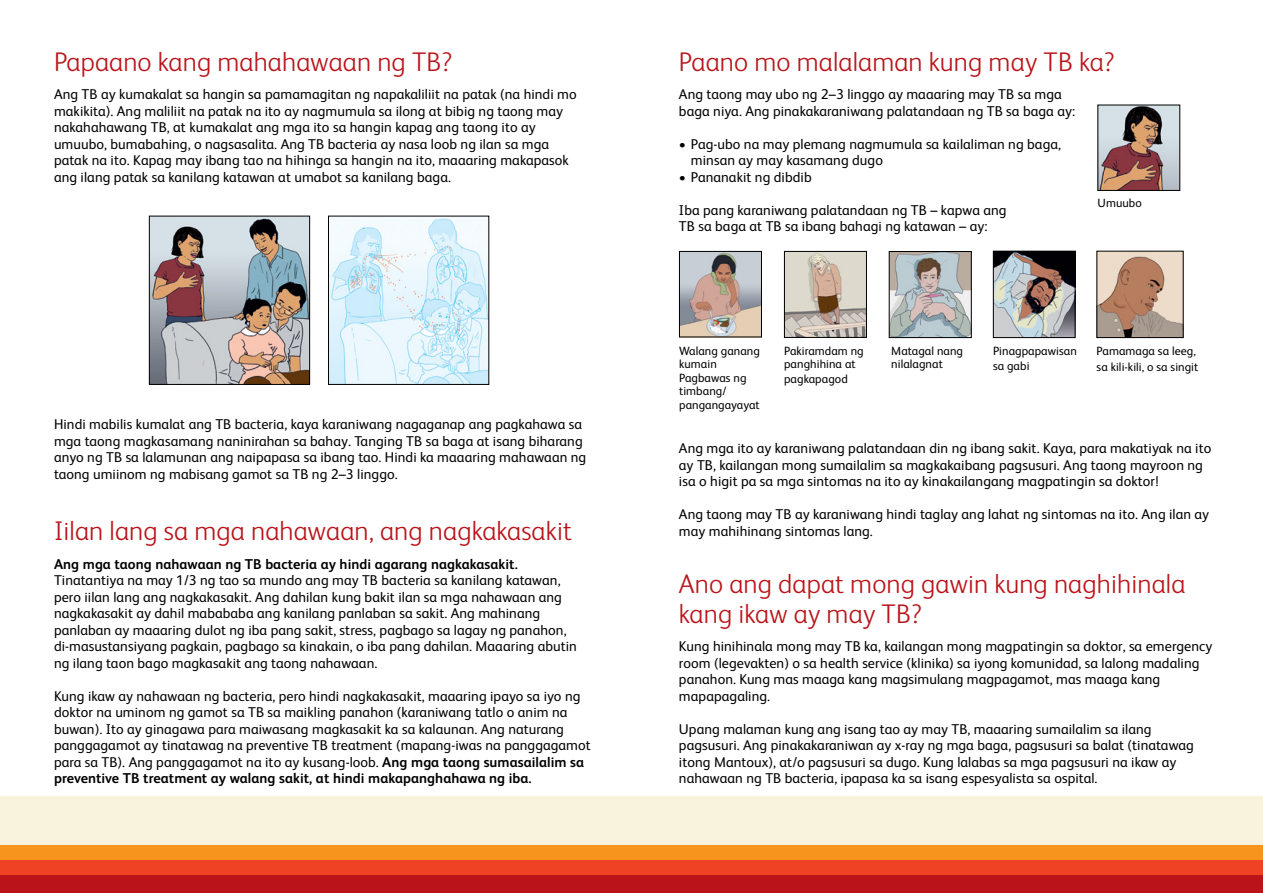
<style>
.page{position:relative;width:1263px;height:893px;background:#fff}
.page>*{position:absolute;margin:0;border:0;box-sizing:border-box;transform-origin:0 0}
.t1{font:300 27px/30px "FS Albert";letter-spacing:.005em;color:#ba141a}
.t2{font:14.25px/16.5px "FS Albert";letter-spacing:.005em;color:#000}
.t3{font:12px/13.5px "FS Albert";letter-spacing:.005em;color:#000}
.s1{font-weight:700}
</style>
<div class="page">
<div style="left:0;top:796px;width:1263px;height:65px;background:#f9f3dd"></div>
<div style="left:0;top:874px;width:1263px;height:19px;background:#ba141a"></div>
<div style="left:0;top:860px;width:1263px;height:14px;background:#ef4123"></div>
<div style="left:0;top:845px;width:1263px;height:15px;background:#f7941e"></div>
<img style="left:681px;top:253px;width:79px;height:82px">
<div style="left:679px;top:251px;width:83px;height:86px;border:1px solid #000"></div>
<img style="left:786px;top:253px;width:79px;height:83px">
<div style="left:784px;top:251px;width:83px;height:87px;border:1px solid #000"></div>
<img style="left:891px;top:253px;width:79px;height:83px">
<div style="left:889px;top:251px;width:83px;height:87px;border:1px solid #000"></div>
<img style="left:995px;top:253px;width:78px;height:83px">
<div style="left:993px;top:251px;width:82px;height:87px;border:1px solid #000"></div>
<img style="left:1098px;top:253px;width:83px;height:83px">
<img style="left:1099px;top:107px;width:79px;height:82px">
<img style="left:151px;top:218px;width:157px;height:165px">
<div style="left:149px;top:216px;width:161px;height:169px;border:1px solid #000"></div>
<img style="left:330px;top:218px;width:157px;height:165px">
<div style="left:328px;top:216px;width:161px;height:169px;border:1px solid #000"></div>
<p class="t1" style="left:54px;top:46px;width:400px">Papaano kang mahahawaan ng TB?</p>
<p class="t2" style="left:54px;top:86px;width:524px">Ang TB ay kumakalat sa hangin sa pamamagitan ng napakaliliit na patak (na hindi mo makikita). Ang maliliit na patak na ito ay nagmumula sa ilong at bibig ng taong may nakahahawang TB, at kumakalat ang mga ito sa hangin kapag ang taong ito ay umuubo, bumabahing, o nagsasalita. Ang TB bacteria ay nasa loob ng ilan sa mga patak na ito. Kapag may ibang tao na hihinga sa hangin na ito, maaaring makapasok ang ilang patak sa kanilang katawan at umabot sa kanilang baga.</p>
<p class="t2" style="left:54px;top:416px;width:534px">Hindi mabilis kumalat ang TB bacteria, kaya karaniwang nagaganap ang pagkahawa sa mga taong magkasamang naninirahan sa bahay. Tanging TB sa baga at isang biharang anyo ng TB sa lalamunan ang naipapasa sa ibang tao. Hindi ka maaaring mahawaan ng taong umiinom ng mabisang gamot sa TB ng 2–3 linggo.</p>
<p class="t1" style="left:54px;top:516px;width:519px">Iilan lang sa mga nahawaan, ang nagkakasakit</p>
<p class="t2" style="left:54px;top:555px;width:524px"><span class="s1">Ang mga taong nahawaan ng TB bacteria ay hindi agarang nagkakasakit.<br></span>Tinatantiya na may 1/3 ng tao sa mundo ang may TB bacteria sa kanilang katawan, pero iilan lang ang nagkakasakit. Ang dahilan kung bakit ilan sa mga nahawaan ang nagkakasakit ay dahil mabababa ang kanilang panlaban sa sakit. Ang mahinang panlaban ay maaaring dulot ng iba pang sakit, stress, pagbago sa lagay ng panahon, di-masustansiyang pagkain, pagbago sa kinakain, o iba pang dahilan. Maaaring abutin ng ilang taon bago magkasakit ang taong nahawaan.</p>
<p class="t2" style="left:54px;top:687px;width:538px">Kung ikaw ay nahawaan ng bacteria, pero hindi nagkakasakit, maaaring ipayo sa iyo ng doktor na uminom ng gamot sa TB sa maikling panahon (karaniwang tatlo o anim na buwan). Ito ay ginagawa para maiwasang magkasakit ka sa kalaunan. Ang naturang panggagamot ay tinatawag na preventive TB treatment (mapang-iwas na panggagamot para sa TB). Ang panggagamot na ito ay kusang-loob. <span class="s1">Ang mga taong sumasailalim sa preventive TB treatment ay walang sakit, at hindi makapanghahawa ng iba.</span></p>
<p class="t1" style="left:679px;top:46px;width:437px">Paano mo malalaman kung may TB ka?</p>
<p class="t2" style="left:679px;top:86px;width:398px">Ang taong may ubo ng 2–3 linggo ay maaaring may TB sa mga baga niya. Ang pinakakaraniwang palatandaan ng TB sa baga ay:</p>
<p class="t2" style="left:691px;top:135px;width:372px;text-indent:-12px">• Pag-ubo na may plemang nagmumula sa kailaliman ng baga, minsan ay may kasamang dugo</p>
<p class="t2" style="left:679px;top:168px;width:134px">• Pananakit ng dibdib</p>
<p class="t2" style="left:679px;top:201px;width:329px">Iba pang karaniwang palatandaan ng TB – kapwa ang<br>TB sa baga at TB sa ibang bahagi ng katawan – ay:</p>
<p class="t3" style="left:1098px;top:196px;width:46px">Umuubo</p>
<p class="t3" style="left:679px;top:344px;width:82px">Walang ganang kumain</p>
<p class="t3" style="left:679px;top:371px;width:82px">Pagbawas ng timbang/ pangangayayat</p>
<p class="t3" style="left:784px;top:344px;width:81px">Pakiramdam ng panghihina at</p>
<p class="t3" style="left:784px;top:372px;width:65px">pagkapagod</p>
<p class="t3" style="left:891px;top:344px;width:73px">Matagal nang nilalagnat</p>
<p class="t3" style="left:993px;top:343px;width:85px;line-height:15px">Pinagpapawisan sa gabi</p>
<p class="t3" style="left:1096px;top:345px;width:101px">Pamamaga sa leeg,</p>
<p class="t3" style="left:1096px;top:360px;width:103px">sa kili-kili, o sa singit</p>
<p class="t2" style="left:679px;top:440px;width:534px">Ang mga ito ay karaniwang palatandaan din ng ibang sakit. Kaya, para makatiyak na ito ay TB, kailangan mong sumailalim sa magkakaibang pagsusuri. Ang taong mayroon ng isa o higit pa sa mga sintomas na ito ay kinakailangang magpatingin sa doktor!</p>
<p class="t2" style="left:679px;top:506px;width:532px">Ang taong may TB ay karaniwang hindi taglay ang lahat ng sintomas na ito. Ang ilan ay may mahihinang sintomas lang.</p>
<p class="t1" style="left:679px;top:568px;width:508px">Ano ang dapat mong gawin kung naghihinala kang ikaw ay may TB?</p>
<p class="t2" style="left:679px;top:638px;width:535px">Kung hinihinala mong may TB ka, kailangan mong magpatingin sa doktor, sa emergency room (legevakten) o sa health service (klinika) sa iyong komunidad, sa lalong madaling panahon. Kung mas maaga kang magsimulang magpagamot, mas maaga kang mapapagaling.</p>
<p class="t2" style="left:679px;top:720px;width:516px">Upang malaman kung ang isang tao ay may TB, maaaring sumailalim sa ilang pagsusuri. Ang pinakakaraniwan ay x-ray ng mga baga, pagsusuri sa balat (tinatawag itong Mantoux), at/o pagsusuri sa dugo. Kung lalabas sa mga pagsusuri na ikaw ay nahawaan ng TB bacteria, ipapasa ka sa isang espesyalista sa ospital.</p>
</div>
